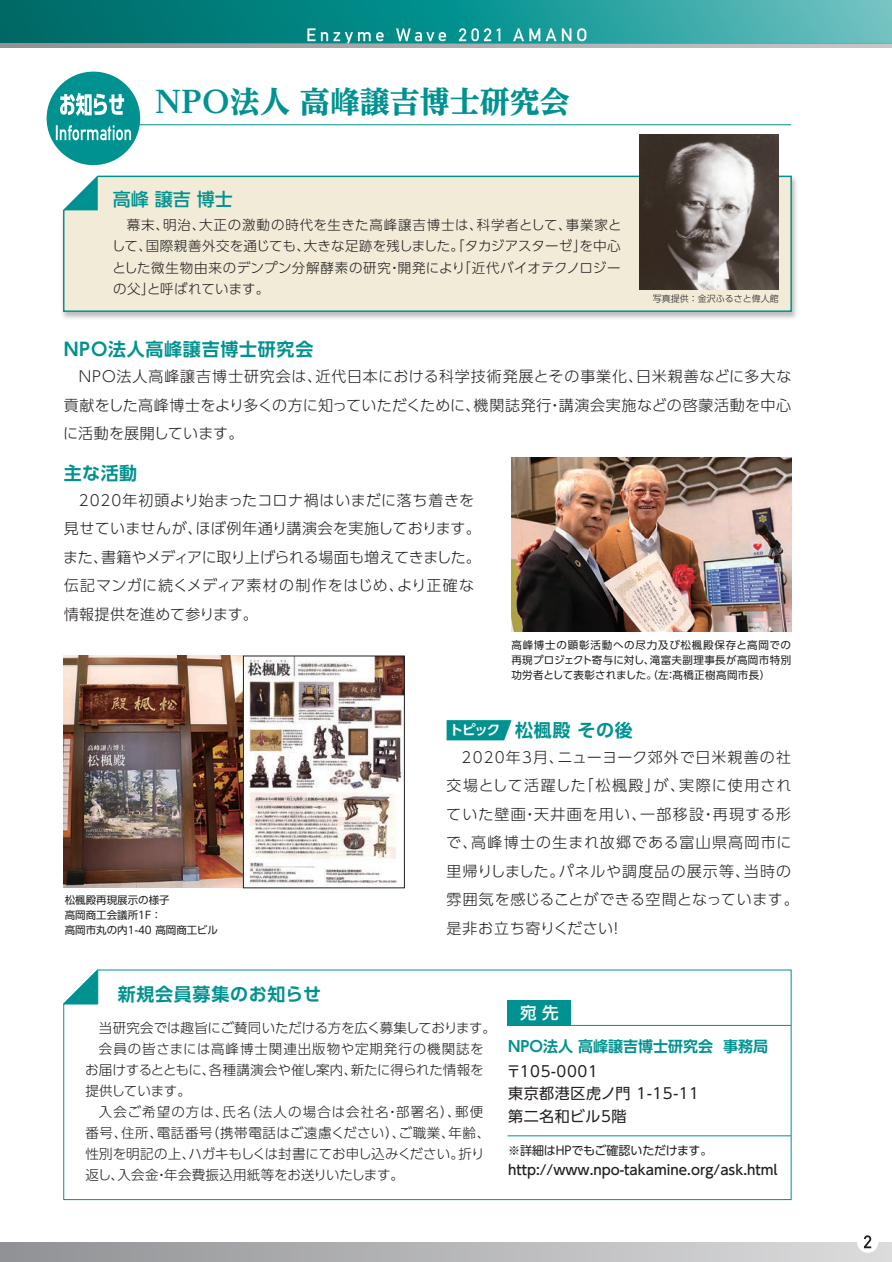
<style>
.page{position:relative;width:892px;height:1262px;background:#fff}
.page>*{position:absolute;margin:0;border:0;box-sizing:border-box;transform-origin:0 0}
.t1{font:800 30px "UD Reimin Pr 6";color:#009290}
.t2{font:700 18px "UD Shin Go Pro De";letter-spacing:.04em;color:#009290}
.t3{font:500 18px "UD Shin Go Pro";color:#009290}
.t4{font:500 16.5px "UD Shin Go Pro";color:#fff}
.t5{font:300 15px/28.5px "UD Shin Go Pro";letter-spacing:.06em;color:#231f20}
.t6{font:300 15px/28.5px "UD Shin Go Pro";letter-spacing:.01em;color:#231f20}
.t7{font:300 15px/28.5px "UD Shin Go Pro";letter-spacing:.035em;color:#231f20;text-align:justify}
.t8{font:15px/22.5px "UD Shin Go Pro";letter-spacing:.04em;color:#231f20}
.t9{font:700 15px "UD Shin Go Pro De";color:#009290}
.t10{font:300 13.5px/21px "UD Shin Go Pro";letter-spacing:.02em;color:#231f20;text-align:justify}
.t11{font:300 13.5px "UD Shin Go Pro";letter-spacing:-.01em;color:#231f20}
.t12{font:500 13.5px "UD Shin Go Pro";color:#231f20}
.t13{font:300 13.5px "UD Shin Go Pro";letter-spacing:.045em;color:#231f20}
.t14{font:300 13.5px "UD Shin Go Pro";letter-spacing:.08em;color:#231f20}
.t15{font:300 13.5px "UD Shin Go Pro";letter-spacing:.07em;color:#231f20}
.t16{font:300 13.5px "UD Shin Go Pro";letter-spacing:-.025em;color:#231f20}
.t17{font:700 13.5px "UD Shin Go Pro De";color:#fff}
.t18{font:12px "UD Shin Go Pro";letter-spacing:-.015em;color:#231f20}
.t19{font:10.5px/15px "UD Shin Go Pro";color:#231f20;text-align:justify}
.t20{font:300 9px "UD Shin Go Pro";color:#231f20}
</style>
<div class="page">
<div style="left:0;top:1242px;width:892px;height:20px;background:linear-gradient(to right,#909194,#dcdcdd)"></div>
<svg style="left:0;top:0;width:892px;height:43px;background:#1e9391"></svg>
<img style="left:62px;top:173px;width:735px;height:146px">
<div style="left:62px;top:174px;width:730px;height:139px;background:#f1ebd8"></div>
<svg style="left:64px;top:176px;width:34px;height:34px"></svg>
<svg style="left:63px;top:969px;width:729px;height:231px"></svg>
<svg style="left:63px;top:969px;width:36px;height:36px"></svg>
<div style="left:507px;top:1000px;width:64px;height:25px;background:#009290"></div>
<hr style="left:507px;top:1025px;width:284px;height:1px;background:#009290">
<hr style="left:507px;top:1135px;width:284px;height:1px;background:#009290">
<img style="left:64px;top:656px;width:338px;height:232px">
<div style="left:243px;top:656px;width:161px;height:232px;border:1px solid #231f20"></div>
<svg style="left:307px;top:28px;width:8px;height:13px"></svg>
<svg style="left:321px;top:32px;width:62px;height:11px"></svg>
<svg style="left:396px;top:28px;width:50px;height:13px"></svg>
<svg style="left:459px;top:28px;width:32px;height:13px"></svg>
<svg style="left:497px;top:28px;width:3px;height:13px"></svg>
<svg style="left:513px;top:28px;width:43px;height:13px"></svg>
<svg style="left:562px;top:28px;width:9px;height:13px"></svg>
<svg style="left:577px;top:28px;width:9px;height:13px"></svg>
<svg style="left:0;top:43px;width:892px;height:4px;background:#9ea5a8"></svg>
<div style="left:857px;top:1231px;width:21px;height:22px;background:#fff;border-radius:50%"></div>
<svg style="left:864px;top:1235px;width:7px;height:13px"></svg>
<hr style="left:65px;top:124px;width:726px;height:1px;background:#009290">
<div style="left:47px;top:72px;width:93px;height:93px;background:#009290;border-radius:50%"></div>
<svg style="left:60px;top:93px;width:64px;height:23px"></svg>
<svg style="left:56px;top:125px;width:75px;height:15px"></svg>
<img style="left:639px;top:135px;width:139px;height:155px">
<img style="left:511px;top:458px;width:280px;height:174px">
<svg style="left:446px;top:720px;width:65px;height:20px"></svg>
<h1 class="t1" style="left:155px;top:76px;width:416px">NPO法人 高峰譲吉博士研究会</h1>
<h2 class="t3" style="left:113px;top:185px;width:121px">高峰 譲吉 博士</h2>
<p class="t10" style="left:112px;top:214px;width:511px;text-indent:15px">幕末、明治、大正の激動の時代を生きた高峰譲吉博士は、科学者として、事業家として、国際親善外交を通じても、大きな足跡を残しました。「タカジアスターゼ」を中心とした微生物由来のデンプン分解酵素の研究・開発により「近代バイオテクノロジーの父」と呼ばれています。</p>
<p class="t20" style="left:653px;top:292px;width:127px">写真提供：金沢ふるさと偉人館</p>
<h2 class="t2" style="left:64px;top:335px;width:251px">NPO法人高峰譲吉博士研究会</h2>
<p class="t7" style="left:63px;top:362px;width:729px;text-indent:16px">NPO法人高峰譲吉博士研究会は、近代日本における科学技術発展とその事業化、日米親善などに多大な貢献をした高峰博士をより多くの方に知っていただくために、機関誌発行・講演会実施などの啓蒙活動を中心に活動を展開しています。</p>
<h2 class="t2" style="left:64px;top:459px;width:75px">主な活動</h2>
<p class="t6" style="left:63px;top:486px;width:419px;text-indent:16px">2020年初頭より始まったコロナ禍はいまだに落ち着きを見せていませんが、ほぼ例年通り講演会を実施しております。また、書籍やメディアに取り上げられる場面も増えてきました。伝記マンガに続くメディア素材の制作をはじめ、より正確な情報提供を進めて参ります。</p>
<p class="t19" style="left:65px;top:892px;width:155px;text-align:left">松楓殿再現展示の様子<br>高岡商工会議所1F ：<br>高岡市丸の内1-40 高岡商工ビル</p>
<h2 class="t2" style="left:118px;top:979px;width:205px">新規会員募集のお知らせ</h2>
<p class="t19" style="left:511px;top:637px;width:281px">高峰博士の顕彰活動への尽力及び松楓殿保存と高岡での再現プロジェクト寄与に対し、滝富夫副理事長が高岡市特別功労者として表彰されました。（左：髙橋正樹高岡市長）</p>
<h2 class="t2" style="left:446px;top:716px;width:188px">　　　 松楓殿 その後</h2>
<p class="t5" style="left:446px;top:742px;width:354px;text-indent:15px">2020年3月、ニューヨーク郊外で日米親善の社交場として活躍した「松楓殿」が、実際に使用されていた壁画・天井画を用い、一部移設・再現する形で、高峰博士の生まれ故郷である富山県高岡市に里帰りしました。パネルや調度品の展示等、当時の雰囲気を感じることができる空間となっています。是非お立ち寄りください！</p>
<p class="t17" style="left:449px;top:719px;width:52px">トピック</p>
<p class="t11" style="left:99px;top:1017px;width:399px">当研究会では趣旨にご賛同いただける方を広く募集しております。</p>
<p class="t15" style="left:99px;top:1038px;width:386px">会員の皆さまには高峰博士関連出版物や定期発行の機関誌を</p>
<p class="t11" style="left:85px;top:1059px;width:400px">お届けするとともに、各種講演会や催し案内、新たに得られた情報を</p>
<p class="t16" style="left:85px;top:1080px;width:107px">提供しています。</p>
<p class="t14" style="left:99px;top:1101px;width:386px">入会ご希望の方は、氏名（法人の場合は会社名・部署名）、郵便</p>
<p class="t13" style="left:85px;top:1122px;width:406px">番号、住所、電話番号（携帯電話はご遠慮ください）、ご職業、年齢、</p>
<p class="t11" style="left:85px;top:1143px;width:401px">性別を明記の上、ハガキもしくは封書にてお申し込みください。折り</p>
<p class="t10" style="left:85px;top:1164px;width:320px">返し、入会金・年会費振込用紙等をお送りいたします。</p>
<p class="t4" style="left:520px;top:999px;width:40px">宛 先</p>
<p class="t9" style="left:508px;top:1034px;width:262px">NPO法人 高峰譲吉博士研究会 事務局</p>
<p class="t8" style="left:506px;top:1059px;width:194px">〒105-0001<br>東京都港区虎ノ門 1-15-11第二名和ビル5階</p>
<p class="t18" style="left:508px;top:1141px;width:206px">※詳細はHPでもご確認いただけます。</p>
<p class="t12" style="left:508px;top:1159px;width:271px">http://www.npo-takamine.org/ask.html</p>
</div>
